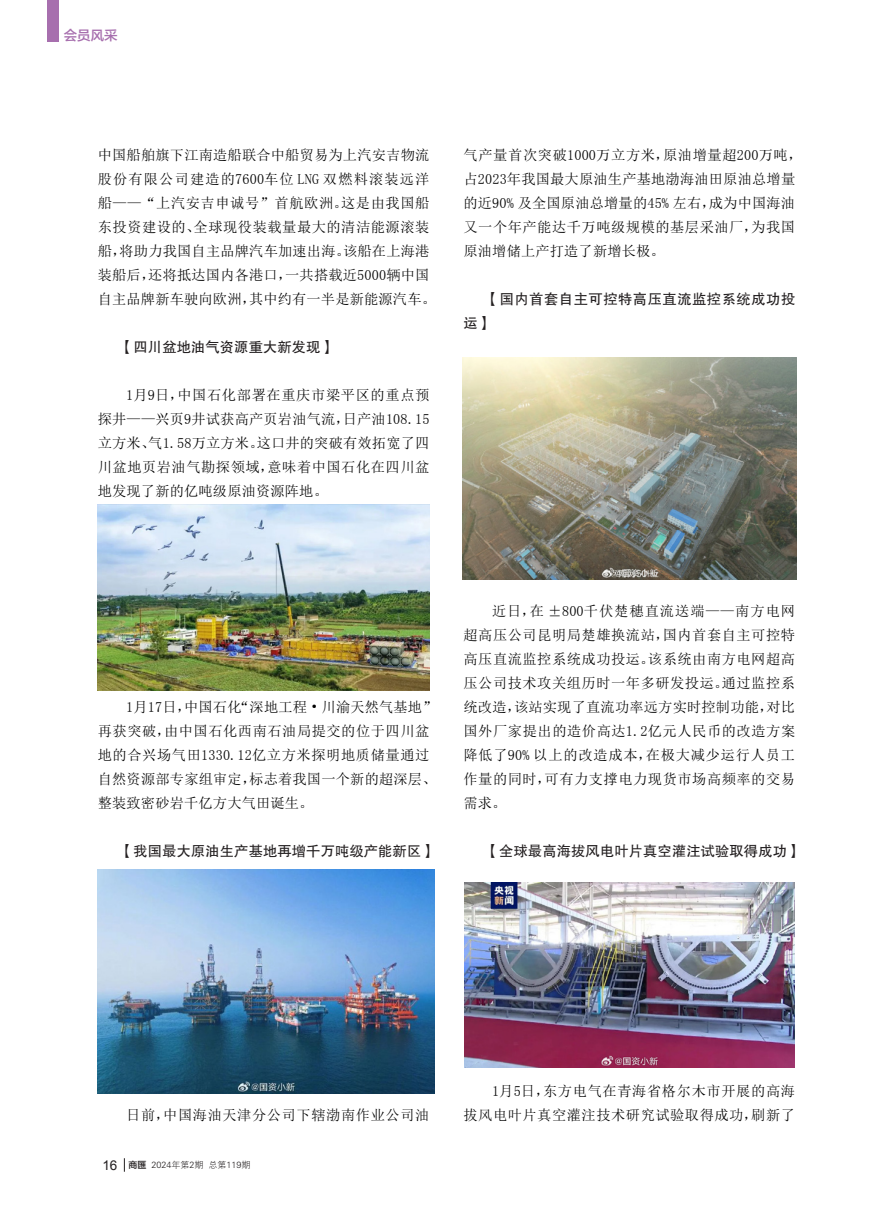
<style>
.page{position:relative;width:893px;height:1212px;background:#fff}
.page>*{position:absolute;margin:0;border:0;box-sizing:border-box;transform-origin:0 0}
.正文{font:14.25px/24px "Sim Sun";letter-spacing:.01em;color:#000}
.正文-2{font:14.25px "FZHTJW GB1 0";letter-spacing:.01em;color:#231f20}
.正文-3{font:14.25px/24px "Sim Sun";letter-spacing:.035em;color:#000;text-align:right}
.正文-4{font:14.25px/24px "FZHTJW GB1 0";letter-spacing:.04em;color:#231f20}
.正文-5{font:14.25px "Sim Sun";letter-spacing:.04em;color:#000}
.t1{font:13.5px "FZLTZHK GBK1 0";color:#a76fae}
.t2{font:9px "FZXH1 JW GB1 0";color:#231f20}
.s1{font-family:"Arial";font-size:13.5px}
.s2{font-family:"FZLTZHK GBK1 0"}
</style>
<div class="page">
<svg style="left:124px;top:1158px;width:1px;height:14px"></svg>
<div style="left:47px;top:0;width:11px;height:41px;background:#a76fae"></div>
<img style="left:98px;top:504px;width:331px;height:186px">
<img style="left:462px;top:357px;width:335px;height:223px">
<img style="left:98px;top:870px;width:336px;height:224px">
<img style="left:464px;top:882px;width:331px;height:186px">
<p class="t1" style="left:64px;top:28px;width:55px">会员风采</p>
<p class="正文" style="left:98px;top:143px;width:340px">中国船舶旗下江南造船联合中船贸易为上汽安吉物流股份有限公司建造的7600车位 LNG 双燃料滚装远洋船——“上汽安吉申诚号”首航欧洲。这是由我国船东投资建设的、全球现役装载量最大的清洁能源滚装船，将助力我国自主品牌汽车加速出海。该船在上海港装船后，还将抵达国内各港口，一共搭载近5000辆中国自主品牌新车驶向欧洲，其中约有一半是新能源汽车。</p>
<p class="正文-2" style="left:119px;top:339px;width:217px">【四川盆地油气资源重大新发现】</p>
<p class="正文" style="left:98px;top:383px;width:333px;text-align:justify;text-indent:28px">1月9日，中国石化部署在重庆市梁平区的重点预探井——兴页9井试获高产页岩油气流，日产油108.15立方米、气1.58万立方米。这口井的突破有效拓宽了四川盆地页岩油气勘探领域，意味着中国石化在四川盆地发现了新的亿吨级原油资源阵地。</p>
<p class="正文" style="left:463px;top:143px;width:340px">气产量首次突破1000万立方米，原油增量超200万吨，占2023年我国最大原油生产基地渤海油田原油总增量的近90% 及全国原油总增量的45% 左右，成为中国海油又一个年产能达千万吨级规模的基层采油厂，为我国原油增储上产打造了新增长极。</p>
<p class="正文-4" style="left:463px;top:287px;width:333px;text-indent:21px">【国内首套自主可控特高压直流监控系统成功投运】</p>
<p class="正文" style="left:98px;top:695px;width:340px;text-indent:28px">1月17日，中国石化“深地工程 • 川渝天然气基地”再获突破，由中国石化西南石油局提交的位于四川盆地的合兴场气田1330.12亿立方米探明地质储量通过自然资源部专家组审定，标志着我国一个新的超深层、整装致密砂岩千亿方大气田诞生。</p>
<p class="正文-2" style="left:119px;top:843px;width:318px">【我国最大原油生产基地再增千万吨级产能新区】</p>
<p class="正文" style="left:463px;top:599px;width:333px;text-align:justify;text-indent:28px">近日，在 ±800千伏楚穗直流送端——南方电网超高压公司昆明局楚雄换流站，国内首套自主可控特高压直流监控系统成功投运。该系统由南方电网超高压公司技术攻关组历时一年多研发投运。通过监控系统改造，该站实现了直流功率远方实时控制功能，对比国外厂家提出的造价高达1.2亿元人民币的改造方案降低了90% 以上的改造成本，在极大减少运行人员工作量的同时，可有力支撑电力现货市场高频率的交易需求。</p>
<p class="正文-2" style="left:485px;top:843px;width:318px">【全球最高海拔风电叶片真空灌注试验取得成功】</p>
<p class="正文-5" style="left:126px;top:1108px;width:305px">日前，中国海油天津分公司下辖渤南作业公司油</p>
<p class="t2" style="left:102px;top:1160px;width:149px"><span class="s1">16</span> <span class="s2">商匯</span> 2024年第2期 总第119期</p>
<p class="正文-3" style="left:463px;top:1079px;width:333px">1月5日，东方电气在青海省格尔木市开展的高海<br>拔风电叶片真空灌注技术研究试验取得成功，刷新了</p>
</div>
